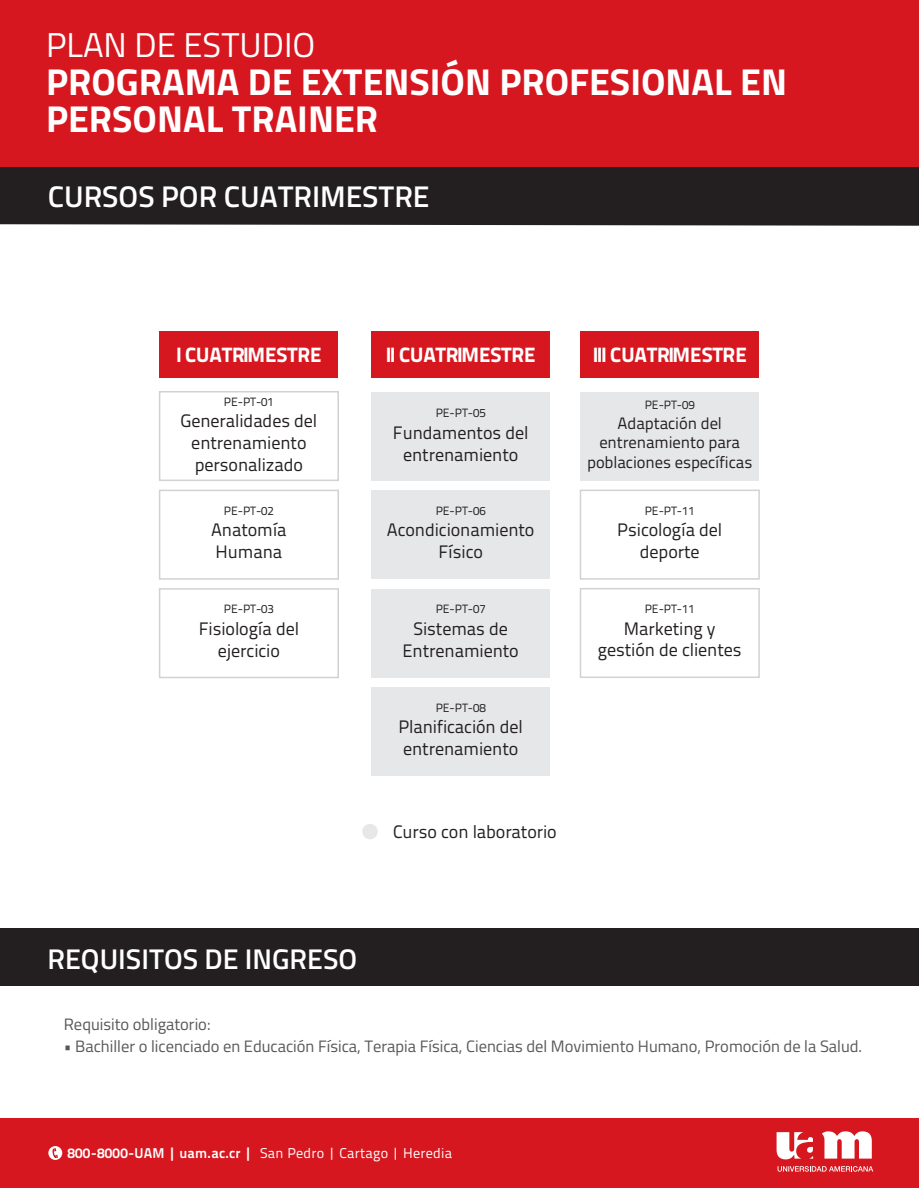
<style>
.page{position:relative;width:919px;height:1188px;background:#fff}
.page>*{position:absolute;margin:0;border:0;box-sizing:border-box;transform-origin:0 0}
.t1{font:700 37.5px/37.5px "Titillium";color:#fff}
.t2{font:34.5px "Titillium";color:#fff}
.t3{font:600 30px "Titillium";letter-spacing:-.005em;color:#fff}
.t4{font:600 28.5px "Titillium";color:#fff}
.t5{font:800 20.7px "Titillium Text 22 L";color:#fff}
.t6{font:18px/21.6px "Titillium Text 22 L";letter-spacing:-.005em;color:#231f20;text-align:center}
.t7{font:16.5px "Titillium";color:#57585a}
.t8{font:16.5px/19.8px "Titillium Text 22 L";letter-spacing:-.005em;color:#231f20;text-align:center}
.t9{font:14.25px "Titillium Text 22 L";letter-spacing:.015em;color:#fff}
.t10{font:12px "Titillium Text 22 L";letter-spacing:-.005em;color:#231f20}
.s1{font-weight:700}
</style>
<div class="page">
<div style="left:0;top:166px;width:918px;height:60px;background:#231f20"></div>
<div style="left:0;top:0;width:918px;height:166px;background:#d7171f"></div>
<div style="left:0;top:928px;width:918px;height:58px;background:#231f20"></div>
<div style="left:0;top:1118px;width:918px;height:70px;background:#d7171f"></div>
<svg style="left:776px;top:1132px;width:36px;height:27px"></svg>
<svg style="left:822px;top:1131px;width:49px;height:28px"></svg>
<svg style="left:777px;top:1166px;width:95px;height:6px"></svg>
<svg style="left:48px;top:1146px;width:14px;height:14px"></svg>
<div style="left:159px;top:391px;width:180px;height:90px;background:#fff;border:2px solid #d1d2d4"></div>
<div style="left:371px;top:392px;width:178px;height:88px;background:#e6e7e9"></div>
<div style="left:580px;top:392px;width:178px;height:88px;background:#e6e7e9"></div>
<div style="left:159px;top:490px;width:180px;height:90px;background:#fff;border:2px solid #d1d2d4"></div>
<div style="left:371px;top:490px;width:178px;height:89px;background:#e6e7e9"></div>
<div style="left:159px;top:588px;width:180px;height:90px;background:#fff;border:2px solid #d1d2d4"></div>
<div style="left:371px;top:589px;width:178px;height:89px;background:#e6e7e9"></div>
<div style="left:579px;top:490px;width:180px;height:90px;background:#fff;border:2px solid #d1d2d4"></div>
<div style="left:371px;top:687px;width:178px;height:89px;background:#e6e7e9"></div>
<div style="left:579px;top:588px;width:180px;height:90px;background:#fff;border:2px solid #d1d2d4"></div>
<div style="left:159px;top:331px;width:179px;height:46px;background:#d7171f"></div>
<div style="left:371px;top:331px;width:178px;height:46px;background:#d7171f"></div>
<div style="left:580px;top:331px;width:178px;height:46px;background:#d7171f"></div>
<div style="left:362px;top:824px;width:15px;height:15px;background:#e6e7e9;border-radius:50%"></div>
<h2 class="t2" style="left:46px;top:20px;width:271px">PLAN DE ESTUDIO</h2>
<h1 class="t1" style="left:46px;top:61px;width:742px">PROGRAMA DE EXTENSIÓN PROFESIONAL EN<br>PERSONAL TRAINER</h1>
<h3 class="t3" style="left:48px;top:174px;width:383px">CURSOS POR CUATRIMESTRE</h3>
<p class="t5" style="left:176px;top:338px;width:147px">I CUATRIMESTRE</p>
<p class="t5" style="left:385px;top:338px;width:151px">II CUATRIMESTRE</p>
<p class="t5" style="left:592px;top:338px;width:156px">III CUATRIMESTRE</p>
<p class="t10" style="left:224px;top:393px;width:51px">PE-PT-01</p>
<p class="t6" style="left:180px;top:409px;width:138px">Generalidades del entrenamiento personalizado</p>
<p class="t10" style="left:224px;top:502px;width:51px">PE-PT-02</p>
<p class="t6" style="left:211px;top:518px;width:77px;text-align:left">Anatomía<br>Humana</p>
<p class="t10" style="left:644px;top:396px;width:51px">PE-PT-09</p>
<p class="t8" style="left:587px;top:412px;width:167px">Adaptación del entrenamiento para poblaciones específicas</p>
<p class="t10" style="left:644px;top:502px;width:51px">PE-PT-11</p>
<p class="t6" style="left:617px;top:518px;width:106px">Psicología del deporte</p>
<p class="t10" style="left:435px;top:404px;width:51px">PE-PT-05</p>
<p class="t6" style="left:393px;top:421px;width:137px">Fundamentos del entrenamiento</p>
<p class="t10" style="left:435px;top:502px;width:51px">PE-PT-06</p>
<p class="t6" style="left:386px;top:518px;width:149px">Acondicionamiento<br>Físico</p>
<p class="t10" style="left:224px;top:600px;width:51px">PE-PT-03</p>
<p class="t6" style="left:199px;top:617px;width:102px">Fisiología del ejercicio</p>
<p class="t10" style="left:435px;top:600px;width:51px">PE-PT-07</p>
<p class="t6" style="left:402px;top:617px;width:118px">Sistemas de<br>Entrenamiento</p>
<p class="t10" style="left:435px;top:699px;width:51px">PE-PT-08</p>
<p class="t6" style="left:398px;top:715px;width:126px;text-align:left">Planificación del entrenamiento</p>
<p class="t6" style="left:393px;top:820px;width:165px">Curso con laboratorio</p>
<p class="t10" style="left:644px;top:600px;width:51px">PE-PT-11</p>
<p class="t6" style="left:597px;top:617px;width:145px">Marketing y gestión de clientes</p>
<h3 class="t4" style="left:47px;top:937px;width:311px">REQUISITOS DE INGRESO</h3>
<p class="t7" style="left:64px;top:1012px;width:148px">Requisito obligatorio:</p>
<p class="t7" style="left:64px;top:1034px;width:799px">• Bachiller o licenciado en Educación Física, Terapia Física, Ciencias del Movimiento Humano, Promoción de la Salud.</p>
<p class="t9" style="left:67px;top:1142px;width:386px"><span class="s1">800-8000-UAM | uam.ac.cr |</span> San Pedro | Cartago | Heredia</p>
</div>
